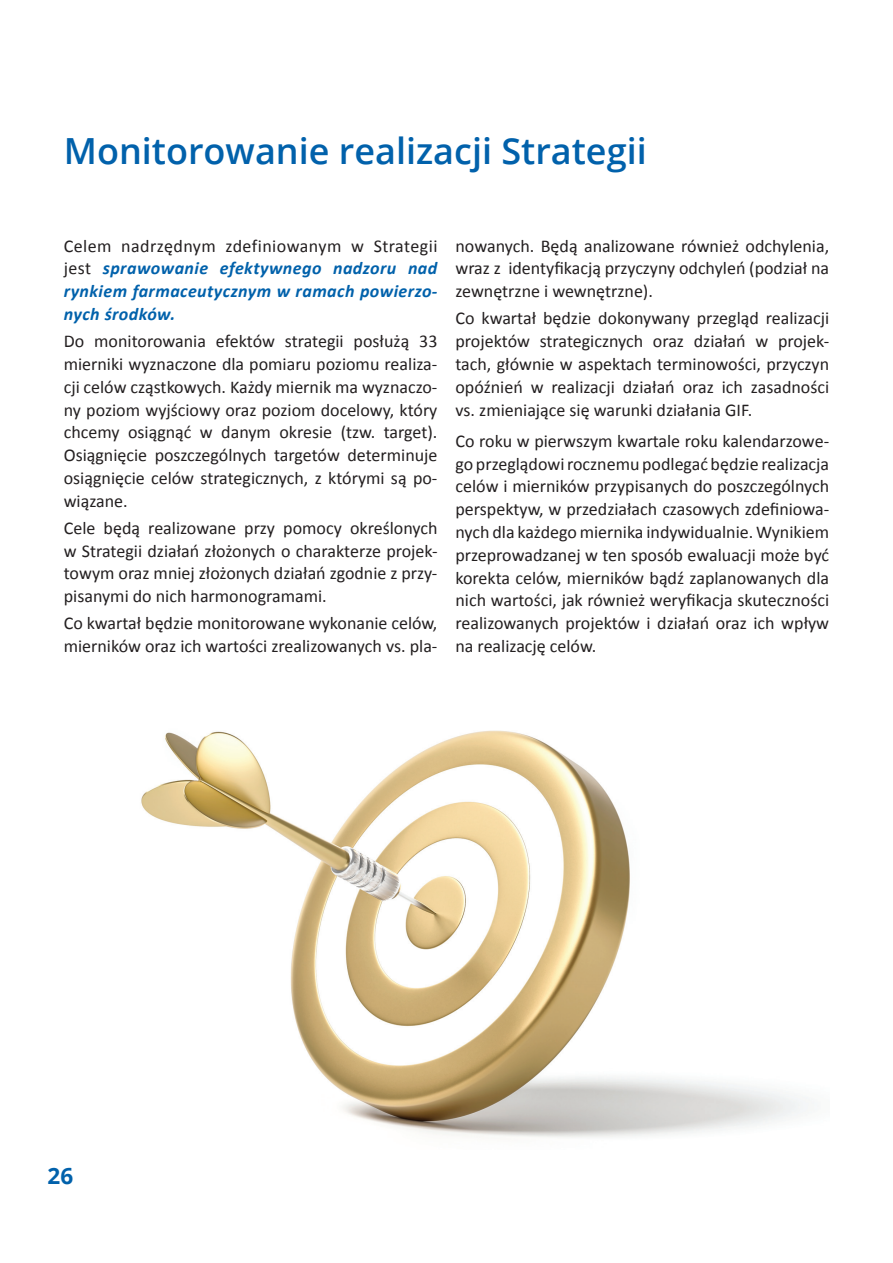
<style>
.page{position:relative;width:893px;height:1263px;background:#fff}
.page>*{position:absolute;margin:0;border:0;box-sizing:border-box;transform-origin:0 0}
.t1{font:600 36px "Open Sans";color:#0161ab}
.t2{font:700 22.5px "Open Sans";color:#0161ab}
.t3{font:18px/22.8px "Calibri";color:#231f20;text-align:justify}
.t4{font:italic 700 18px/22.8px "Calibri";letter-spacing:.025em;color:#0161ab;text-align:justify}
.s1{font-weight:400;font-style:normal;color:#231f20}
</style>
<div class="page">
<img style="left:141px;top:730px;width:673px;height:408px">
<h1 class="t1" style="left:64px;top:125px;width:584px">Monitorowanie realizacji Strategii</h1>
<p class="t4" style="left:64px;top:236px;width:375px"><span class="s1">Celem nadrzędnym zdefiniowanym w Strategii jest</span> sprawowanie efektywnego nadzoru nad rynkiem farmaceutycznym w ramach powierzo&shy;nych środków.</p>
<p class="t3" style="left:64px;top:331px;width:375px">Do monitorowania efektów strategii posłużą 33 mierniki wyznaczone dla pomiaru poziomu realiza&shy;cji celów cząstkowych. Każdy miernik ma wyznaczo&shy;ny poziom wyjściowy oraz poziom docelowy, który chcemy osiągnąć w danym okresie (tzw. target).<br>Osiągnięcie poszczególnych targetów determinuje osiągnięcie celów strategicznych, z którymi są po&shy;wiązane.</p>
<p class="t3" style="left:64px;top:518px;width:375px">Cele będą realizowane przy pomocy określonych w Strategii działań złożonych o charakterze projek&shy;towym oraz mniej złożonych działań zgodnie z przy&shy;pisanymi do nich harmonogramami.</p>
<p class="t3" style="left:64px;top:613px;width:375px">Co kwartał będzie monitorowane wykonanie celów, mierników oraz ich wartości zrealizowanych vs. pla-</p>
<p class="t3" style="left:455px;top:236px;width:375px">nowanych. Będą analizowane również odchylenia, wraz z identyfikacją przyczyny odchyleń (podział na zewnętrzne i wewnętrzne).</p>
<p class="t3" style="left:455px;top:308px;width:375px">Co kwartał będzie dokonywany przegląd realizacji projektów strategicznych oraz działań w projek&shy;tach, głównie w aspektach terminowości, przyczyn opóźnień w realizacji działań oraz ich zasadności vs. zmieniające się warunki działania GIF.</p>
<p class="t3" style="left:455px;top:431px;width:375px">Co roku w pierwszym kwartale roku kalendarzowe&shy;go przeglądowi rocznemu podlegać będzie realizacja celów i mierników przypisanych do poszczególnych perspektyw, w przedziałach czasowych zdefiniowa&shy;nych dla każdego miernika indywidualnie. Wynikiem przeprowadzanej w ten sposób ewaluacji może być korekta celów, mierników bądź zaplanowanych dla nich wartości, jak również weryfikacja skuteczności realizowanych projektów i działań oraz ich wpływ na realizację celów.</p>
<p class="t2" style="left:48px;top:1160px;width:27px">26</p>
</div>
